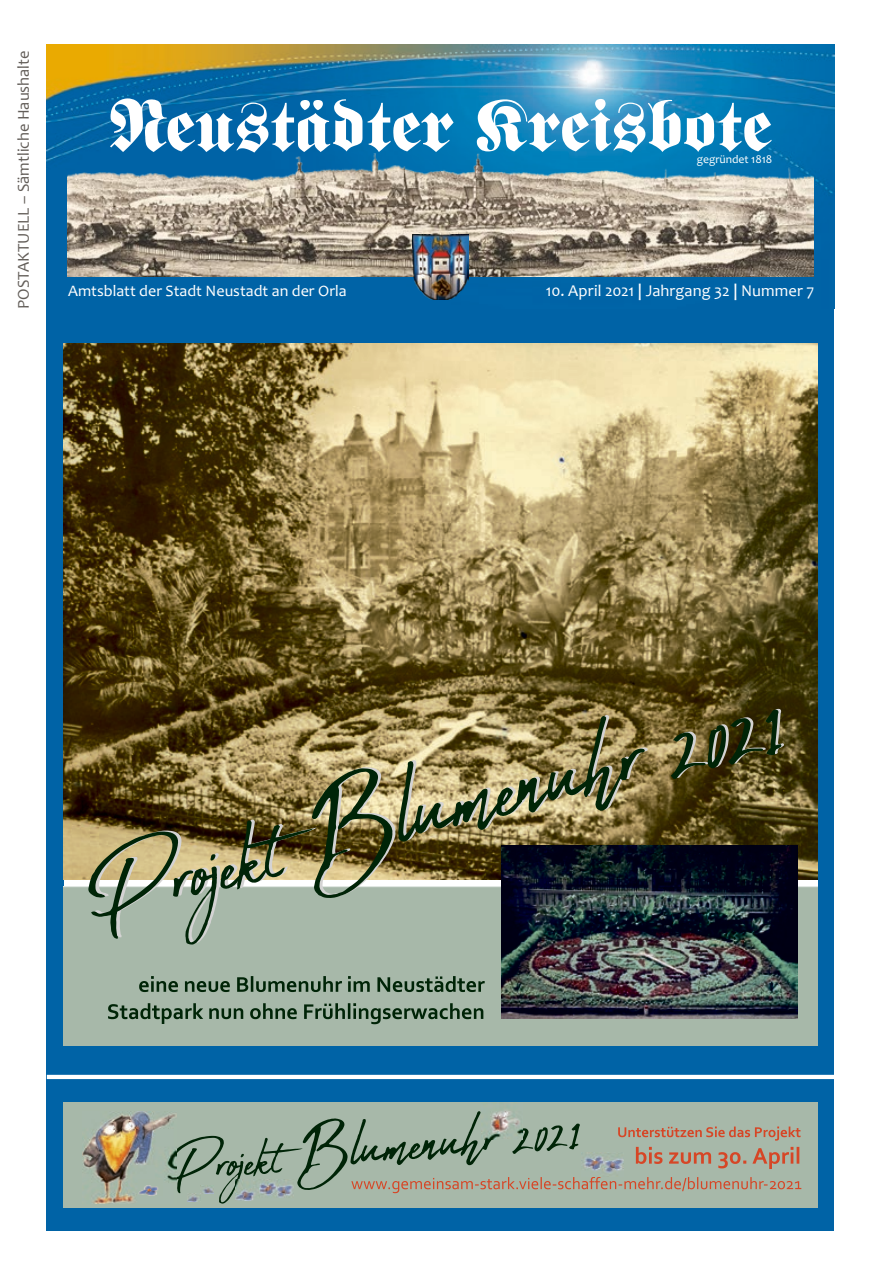
<style>
.page{position:relative;width:881px;height:1263px;background:#fff}
.page>*{position:absolute;margin:0;border:0;box-sizing:border-box;transform-origin:0 0}
.t1{font:71.85px "Fette Fraktur";color:#fff}
.t2{font:16.5px "Candara";letter-spacing:.005em;color:#fff}
.t3{font:16.5px "Candara";color:#625d58}
.t4{font:16.05px "Candara";color:#fff}
.t5{font:11.7px "Candara";color:#fff}
.s1{font-weight:700}
</style>
<div class="page">
<div style="left:47px;top:305px;width:786px;height:926px;background:#0063a6"></div>
<hr style="left:47px;top:1075px;width:786px;height:4px;background:#fff">
<img style="left:47px;top:44px;width:786px;height:261px">
<img style="left:67px;top:153px;width:746px;height:123px">
<img style="left:412px;top:235px;width:57px;height:65px">
<div style="left:64px;top:887px;width:752px;height:158px;background:#a7b8a9"></div>
<svg style="left:108px;top:976px;width:376px;height:48px"></svg>
<img style="left:64px;top:343px;width:752px;height:537px">
<img style="left:501px;top:846px;width:296px;height:173px">
<svg style="left:88px;top:830px;width:157px;height:114px"></svg>
<svg style="left:237px;top:710px;width:544px;height:179px"></svg>
<svg style="left:312px;top:715px;width:335px;height:183px"></svg>
<div style="left:64px;top:1102px;width:752px;height:105px;background:#a7b8a9"></div>
<img style="left:83px;top:1111px;width:93px;height:93px">
<img style="left:481px;top:1103px;width:41px;height:8px">
<img style="left:139px;top:1180px;width:23px;height:15px">
<svg style="left:167px;top:1111px;width:634px;height:92px"></svg>
<p class="t3" style="left:13px;top:309px;width:260px;rotate:-90deg">POSTAKTUELL – Sämtliche Haushalte</p>
<h1 class="t1" style="left:109px;top:85px;width:664px">Neustädter Kreisbote</h1>
<p class="t5" style="left:696px;top:151px;width:77px">gegründet 1818</p>
<p class="t4" style="left:68px;top:281px;width:280px">Amtsblatt der Stadt Neustadt an der Orla</p>
<p class="t2" style="left:545px;top:281px;width:270px">10. April 2021 <span class="s1">|</span> Jahrgang 32 <span class="s1">|</span> Nummer 7</p>
</div>
